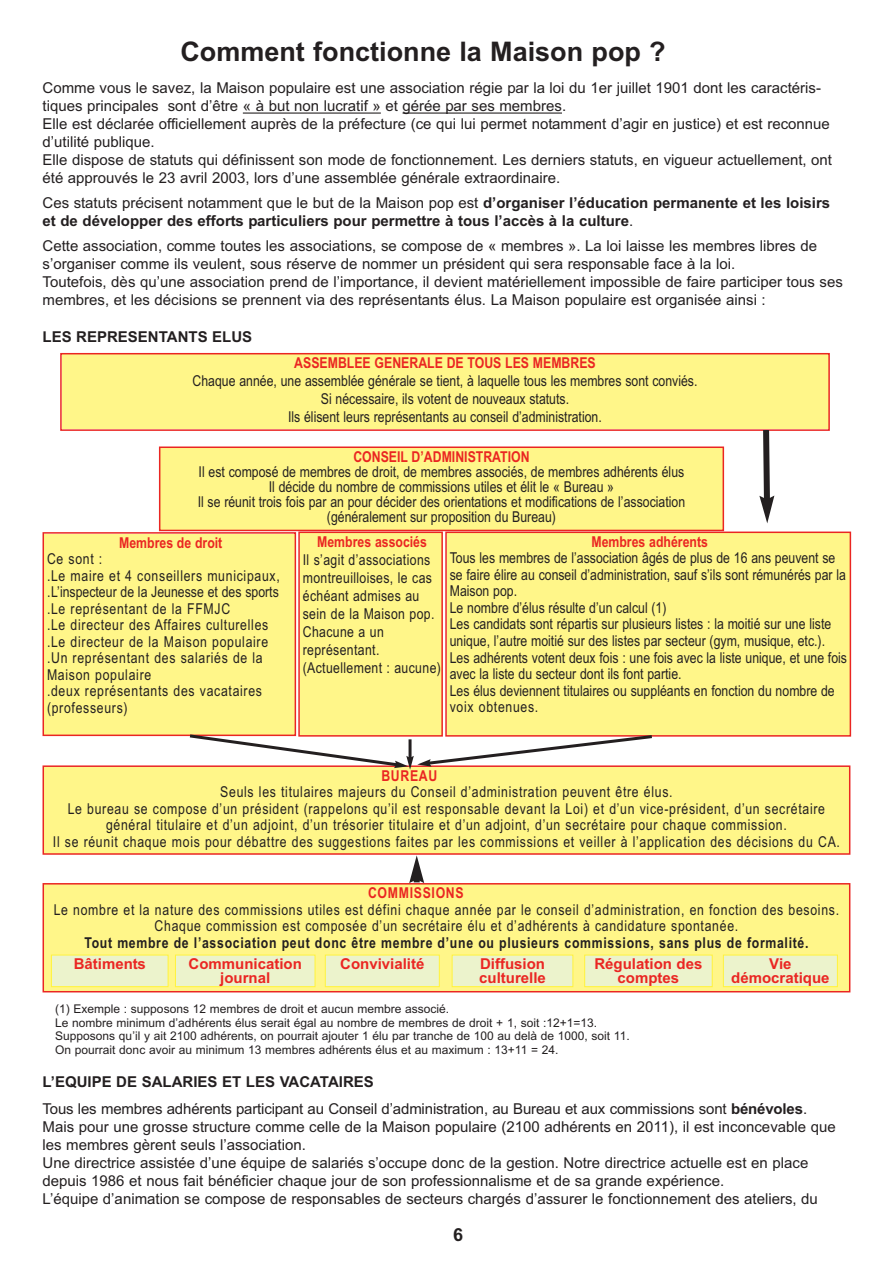
<style>
.page{position:relative;width:893px;height:1263px;background:#fff}
.page>*{position:absolute;margin:0;border:0;box-sizing:border-box;transform-origin:0 0}
.t1{font:700 27px "Arial";color:#231f20}
.t2{font:700 18px "Arial";color:#231f20}
.t3{font:15px/18px "Arial";color:#231f20}
.t4{font:15px/16.5px "Arial Narrow";color:#231f20;text-align:center}
.t5{font:15px/16.5px "Arial Narrow";letter-spacing:.045em;color:#231f20;text-align:center}
.t6{font:700 15px/18px "Arial";color:#231f20}
.t7{font:15px/18px "Arial Narrow";letter-spacing:.025em;color:#231f20}
.t8{font:700 15px "Arial Narrow";color:#ea2622}
.t9{font:700 15px/13.5px "Arial";color:#ea2622;text-align:center}
.t10{font:700 15px "Arial Narrow";letter-spacing:.045em;color:#231f20}
.t11{font:700 15px "Arial Narrow";letter-spacing:.045em;color:#ea2622}
.t12{font:12px/13.5px "Arial";color:#231f20}
.s1{font-weight:400}
.s2{font-weight:700}
</style>
<div class="page">
<hr style="left:243px;top:113px;width:138px;height:1px;background:#231f20">
<hr style="left:403px;top:113px;width:159px;height:1px;background:#231f20">
<div style="left:62px;top:354px;width:766px;height:75px;background:#fff689"></div>
<div style="left:60px;top:353px;width:770px;height:78px;border:2px solid #ea2622"></div>
<div style="left:160px;top:448px;width:563px;height:82px;background:#fff689"></div>
<div style="left:159px;top:446px;width:565px;height:85px;border:2px solid #ea2622"></div>
<div style="left:44px;top:534px;width:251px;height:200px;background:#fff689"></div>
<div style="left:43px;top:532px;width:253px;height:204px;border:2px solid #ea2622"></div>
<div style="left:300px;top:533px;width:141px;height:202px;background:#fff689"></div>
<div style="left:298px;top:531px;width:145px;height:206px;border:2px solid #ea2622"></div>
<div style="left:447px;top:533px;width:403px;height:202px;background:#fff689"></div>
<div style="left:445px;top:531px;width:406px;height:206px;border:2px solid #ea2622"></div>
<div style="left:44px;top:767px;width:805px;height:86px;background:#fff689"></div>
<div style="left:43px;top:765px;width:807px;height:90px;border:2px solid #ea2622"></div>
<div style="left:44px;top:884px;width:805px;height:107px;background:#fff689"></div>
<div style="left:43px;top:883px;width:807px;height:109px;border:2px solid #ea2622"></div>
<div style="left:52px;top:955px;width:116px;height:31px;background:#ecf3cc"></div>
<div style="left:51px;top:955px;width:117px;height:32px;border:1px solid #fff33e"></div>
<div style="left:724px;top:955px;width:113px;height:31px;background:#ecf3cc"></div>
<div style="left:723px;top:955px;width:115px;height:32px;border:1px solid #fff33e"></div>
<div style="left:585px;top:955px;width:127px;height:31px;background:#ecf3cc"></div>
<div style="left:584px;top:955px;width:129px;height:32px;border:1px solid #fff33e"></div>
<div style="left:452px;top:955px;width:120px;height:31px;background:#ecf3cc"></div>
<div style="left:452px;top:955px;width:121px;height:32px;border:1px solid #fff33e"></div>
<div style="left:326px;top:955px;width:113px;height:31px;background:#ecf3cc"></div>
<div style="left:325px;top:955px;width:115px;height:32px;border:1px solid #fff33e"></div>
<div style="left:176px;top:955px;width:139px;height:31px;background:#ecf3cc"></div>
<div style="left:175px;top:955px;width:140px;height:32px;border:1px solid #fff33e"></div>
<svg style="left:759px;top:428px;width:15px;height:95px"></svg>
<svg style="left:187px;top:732px;width:468px;height:38px"></svg>
<svg style="left:409px;top:855px;width:15px;height:28px"></svg>
<h1 class="t1" style="left:180px;top:42px;width:487px">Comment fonctionne la Maison pop ?</h1>
<p class="t3" style="left:43px;top:81px;width:791px">Comme vous le savez, la Maison populaire est une association régie par la loi du 1er juillet 1901 dont les caractéris&shy;tiques principales sont d’être « à but non lucratif » et gérée par ses membres.<br>Elle est déclarée officiellement auprès de la préfecture (ce qui lui permet notamment d’agir en justice) et est reconnue d’utilité publique.<br>Elle dispose de statuts qui définissent son mode de fonctionnement. Les derniers statuts, en vigueur actuellement, ont été approuvés le 23 avril 2003, lors d’une assemblée générale extraordinaire.</p>
<p class="t6" style="left:43px;top:195px;width:789px"><span class="s1">Ces statuts précisent notamment que le but de la Maison pop est</span> d’organiser l’éducation permanente et les loisirs et de développer des efforts particuliers pour permettre à tous l’accès à la culture<span class="s1">.</span></p>
<p class="t3" style="left:43px;top:238px;width:802px">Cette association, comme toutes les associations, se compose de « membres ». La loi laisse les membres libres de s’organiser comme ils veulent, sous réserve de nommer un président qui sera responsable face à la loi.<br>Toutefois, dès qu’une association prend de l’importance, il devient matériellement impossible de faire participer tous ses membres, et les décisions se prennent via des représentants élus. La Maison populaire est organisée ainsi :</p>
<p class="t6" style="left:43px;top:329px;width:211px">LES REPRESENTANTS ELUS</p>
<p class="t8" style="left:294px;top:354px;width:303px">ASSEMBLEE GENERALE DE TOUS LES MEMBRES</p>
<p class="t4" style="left:192px;top:374px;width:506px;line-height:18px">Chaque année, une assemblée générale se tient, à laquelle tous les membres sont conviés.<br>Si nécessaire, ils votent de nouveaux statuts.<br>Ils élisent leurs représentants au conseil d’administration.</p>
<p class="t8" style="left:353px;top:448px;width:178px">CONSEIL D’ADMINISTRATION</p>
<p class="t4" style="left:198px;top:466px;width:489px;line-height:15px">Il est composé de membres de droit, de membres associés, de membres adhérents élus Il décide du nombre de commissions utiles et élit le « Bureau »<br>Il se réunit trois fois par an pour décider des orientations et modifications de l’association (généralement sur proposition du Bureau)</p>
<p class="t8" style="left:119px;top:534px;width:105px">Membres de droit</p>
<p class="t5" style="left:47px;top:552px;width:234px;text-align:left">Ce sont :<br>.Le maire et 4 conseillers municipaux, .L’inspecteur de la Jeunesse et des sports .Le représentant de la FFMJC<br>.Le directeur des Affaires culturelles .Le directeur de la Maison populaire .Un représentant des salariés de la<br>Maison populaire<br>.deux représentants des vacataires (professeurs)</p>
<p class="t8" style="left:317px;top:533px;width:111px">Membres associés</p>
<p class="t7" style="left:303px;top:552px;width:140px">Il s’agit d’associations montreuilloises, le cas échéant admises au sein de la Maison pop.<br>Chacune a un représentant. (Actuellement : aucune)</p>
<p class="t8" style="left:591px;top:533px;width:118px">Membres adhérents</p>
<p class="t4" style="left:450px;top:551px;width:399px;text-align:left">Tous les membres de l’association âgés de plus de 16 ans peuvent se se faire élire au conseil d’administration, sauf s’ils sont rémunérés par la Maison pop.<br>Le nombre d’élus résulte d’un calcul (1)<br>Les candidats sont répartis sur plusieurs listes : la moitié sur une liste unique, l’autre moitié sur des listes par secteur (gym, musique, etc.).<br>Les adhérents votent deux fois : une fois avec la liste unique, et une fois avec la liste du secteur dont ils font partie.<br>Les élus deviennent titulaires ou suppléants en fonction du nombre de voix obtenues.</p>
<p class="t8" style="left:381px;top:767px;width:58px">BUREAU</p>
<p class="t5" style="left:53px;top:785px;width:789px">Seuls les titulaires majeurs du Conseil d’administration peuvent être élus.<br>Le bureau se compose d’un président (rappelons qu’il est responsable devant la Loi) et d’un vice-président, d’un secrétaire général titulaire et d’un adjoint, d’un trésorier titulaire et d’un adjoint, d’un secrétaire pour chaque commission.<br>Il se réunit chaque mois pour débattre des suggestions faites par les commissions et veiller à l’application des décisions du CA.</p>
<p class="t11" style="left:368px;top:884px;width:97px">COMMISSIONS</p>
<p class="t5" style="left:54px;top:903px;width:787px">Le nombre et la nature des commissions utiles est défini chaque année par le conseil d’administration, en fonction des besoins.<br>Chaque commission est composée d’un secrétaire élu et d’adhérents à candidature spontanée.</p>
<p class="t10" style="left:84px;top:934px;width:726px">Tout membre de l’association peut donc être membre d’une ou plusieurs commissions, sans plus de formalité.</p>
<p class="t9" style="left:74px;top:959px;width:74px">Bâtiments</p>
<p class="t9" style="left:731px;top:959px;width:100px">Vie démocratique</p>
<p class="t9" style="left:189px;top:959px;width:115px">Communication</p>
<p class="t9" style="left:340px;top:959px;width:86px">Convivialité</p>
<p class="t9" style="left:220px;top:972px;width:52px">journal</p>
<p class="t12" style="left:55px;top:1003px;width:576px">(1) Exemple : supposons 12 membres de droit et aucun membre associé.<br>Le nombre minimum d’adhérents élus serait égal au nombre de membres de droit + 1, soit :12+1=13.<br>Supposons qu’il y ait 2100 adhérents, on pourrait ajouter 1 élu par tranche de 100 au delà de 1000, soit 11.<br>On pourrait donc avoir au minimum 13 membres adhérents élus et au maximum : 13+11 = 24.</p>
<p class="t3" style="left:43px;top:1070px;width:766px;line-height:27px"><span class="s2">L’EQUIPE DE SALARIES ET LES VACATAIRES<br></span>Tous les membres adhérents participant au Conseil d’administration, au Bureau et aux commissions sont <span class="s2">bénévoles</span>.</p>
<p class="t3" style="left:43px;top:1119px;width:795px">Mais pour une grosse structure comme celle de la Maison populaire (2100 adhérents en 2011), il est inconcevable que les membres gèrent seuls l’association.<br>Une directrice assistée d’une équipe de salariés s’occupe donc de la gestion. Notre directrice actuelle est en place depuis 1986 et nous fait bénéficier chaque jour de son professionnalisme et de sa grande expérience.<br>L’équipe d’animation se compose de responsables de secteurs chargés d’assurer le fonctionnement des ateliers, du</p>
<p class="t9" style="left:479px;top:959px;width:68px;text-align:left">Diffusion culturelle</p>
<p class="t9" style="left:594px;top:959px;width:109px">Régulation des comptes</p>
<p class="t2" style="left:453px;top:1228px;width:12px">6</p>
</div>
